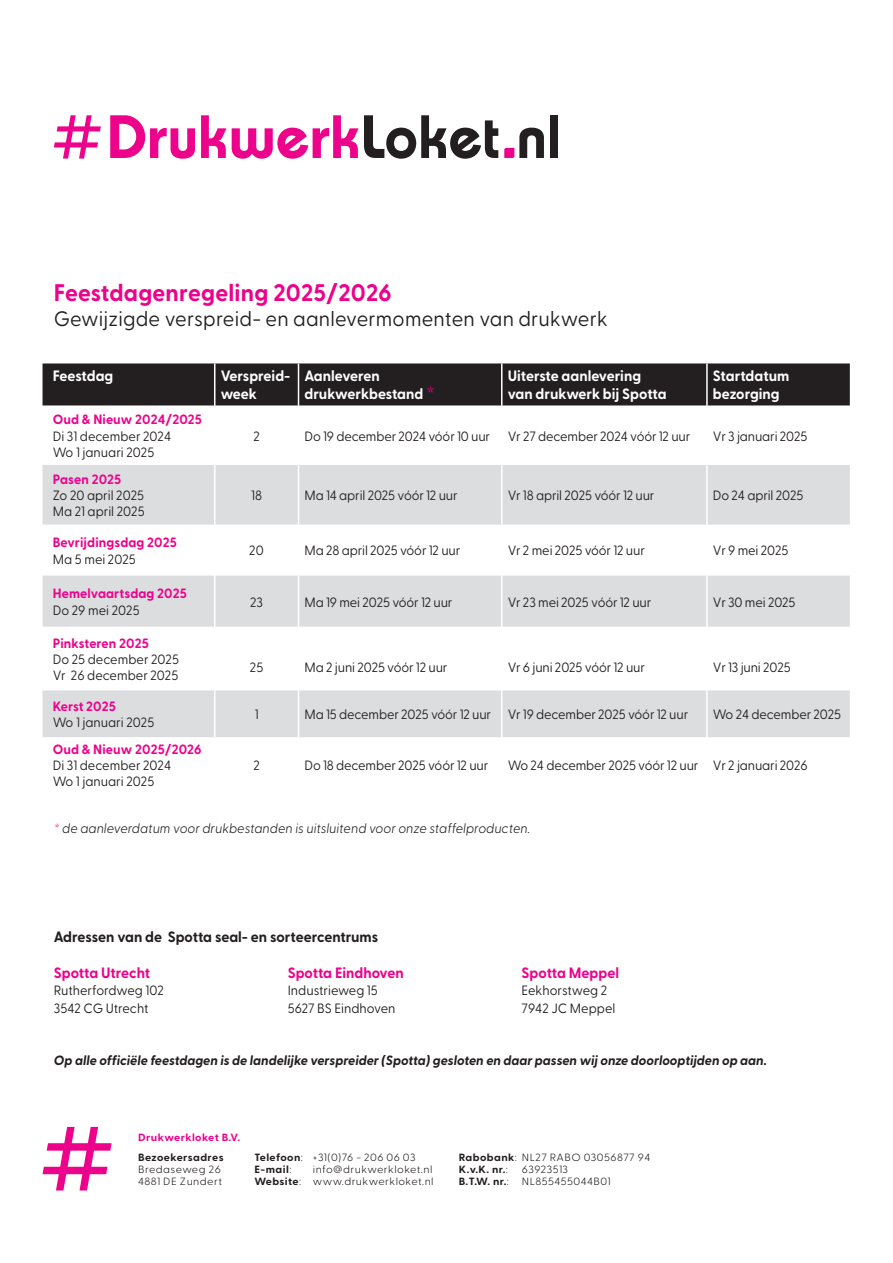
<style>
.page{position:relative;width:893px;height:1263px;background:#fff}
.page>*{position:absolute;margin:0;border:0;box-sizing:border-box;transform-origin:0 0}
.t1{font:700 24px "Greycliff CF";letter-spacing:.01em;color:#ed028c;scale:.96 1}
.t2{font:21px "Greycliff CF";letter-spacing:.01em;color:#231f20;scale:.96 1}
.t3{font:700 15px/18px "Greycliff CF";color:#fff;scale:.96 1}
.t4{font:700 15px "Greycliff CF";color:#231f20;scale:.96 1}
.t5{font:700 15px "Greycliff CF";color:#ed028c;scale:.96 1}
.t6{font:13.5px/16.2px "Greycliff CF";letter-spacing:-.01em;color:#231f20;scale:.96 1}
.t7{font:italic 700 13.5px "Greycliff CF";color:#231f20;scale:.96 1}
.t8{font:700 13.5px "Greycliff CF";letter-spacing:.01em;color:#ed028c;scale:.96 1}
.t9{font:italic 300 13.5px "Greycliff CF";color:#231f20;scale:.96 1}
.t10{font:300 10.5px/12px "Greycliff CF";letter-spacing:.04em;color:#231f20;scale:1.05 1}
.t11{font:700 10.5px "Greycliff CF";letter-spacing:.04em;color:#ed028c;scale:1.05 1}
.t12{font:700 10.5px "Greycliff CF";letter-spacing:.035em;color:#231f20;scale:1.05 1}
.s1{font-weight:800;font-size:18px;color:#ed028c}
.s2{color:#ed028c}
.s3{font-weight:700}
</style>
<div class="page">
<div style="left:43px;top:363px;width:807px;height:42px;background:#231f20"></div>
<svg style="left:43px;top:465px;width:807px;height:272px;fill:#dcdddf"></svg>
<hr style="left:214px;top:363px;width:1px;height:42px;background:#fff">
<hr style="left:298px;top:363px;width:1px;height:42px;background:#fff">
<hr style="left:214px;top:465px;width:1px;height:59px;background:#fff">
<hr style="left:298px;top:465px;width:1px;height:59px;background:#fff">
<hr style="left:214px;top:524px;width:1px;height:52px;background:#fff">
<hr style="left:298px;top:524px;width:1px;height:52px;background:#fff">
<hr style="left:214px;top:576px;width:1px;height:51px;background:#fff">
<hr style="left:298px;top:576px;width:1px;height:51px;background:#fff">
<hr style="left:214px;top:627px;width:1px;height:63px;background:#fff">
<hr style="left:298px;top:627px;width:1px;height:63px;background:#fff">
<hr style="left:214px;top:690px;width:1px;height:47px;background:#fff">
<hr style="left:298px;top:690px;width:1px;height:47px;background:#fff">
<hr style="left:501px;top:363px;width:1px;height:42px;background:#fff">
<hr style="left:501px;top:465px;width:1px;height:59px;background:#fff">
<hr style="left:501px;top:524px;width:1px;height:52px;background:#fff">
<hr style="left:501px;top:576px;width:1px;height:51px;background:#fff">
<hr style="left:501px;top:627px;width:1px;height:63px;background:#fff">
<hr style="left:501px;top:690px;width:1px;height:47px;background:#fff">
<hr style="left:706px;top:363px;width:2px;height:42px;background:#fff">
<hr style="left:706px;top:465px;width:2px;height:59px;background:#fff">
<hr style="left:706px;top:524px;width:2px;height:52px;background:#fff">
<hr style="left:706px;top:576px;width:2px;height:51px;background:#fff">
<hr style="left:706px;top:627px;width:2px;height:63px;background:#fff">
<hr style="left:706px;top:690px;width:2px;height:47px;background:#fff">
<svg style="left:364px;top:115px;width:134px;height:44px"></svg>
<div style="left:550px;top:115px;width:8px;height:43px;background:#231f20"></div>
<svg style="left:504px;top:128px;width:40px;height:30px"></svg>
<svg style="left:110px;top:115px;width:85px;height:44px"></svg>
<svg style="left:201px;top:115px;width:25px;height:43px"></svg>
<svg style="left:232px;top:115px;width:126px;height:44px"></svg>
<svg style="left:54px;top:115px;width:47px;height:44px"></svg>
<svg style="left:43px;top:1127px;width:69px;height:63px"></svg>
<h1 class="t1" style="left:54px;top:274px;width:353px">Feestdagenregeling 2025/2026</h1>
<h2 class="t2" style="left:54px;top:303px;width:578px">Gewijzigde verspreid- en aanlevermomenten van drukwerk</h2>
<p class="t3" style="left:53px;top:366px;width:65px">Feestdag</p>
<p class="t3" style="left:221px;top:366px;width:74px">Verspreid&shy;week</p>
<p class="t3" style="left:304px;top:366px;width:137px">Aanleveren drukwerkbestand <span class="s1">*</span></p>
<p class="t3" style="left:508px;top:366px;width:167px">Uiterste aanlevering van drukwerk bij Spotta</p>
<p class="t3" style="left:713px;top:366px;width:81px">Startdatum bezorging</p>
<p class="t8" style="left:53px;top:409px;width:157px">Oud &amp; Nieuw 2024/2025</p>
<p class="t6" style="left:53px;top:427px;width:125px">Di 31 december 2024<br>Wo 1 januari 2025</p>
<p class="t6" style="left:253px;top:427px;width:8px">2</p>
<p class="t6" style="left:304px;top:427px;width:195px">Do 19 december 2024 vóór 10 uur</p>
<p class="t6" style="left:508px;top:427px;width:192px">Vr 27 december 2024 vóór 12 uur</p>
<p class="t6" style="left:713px;top:427px;width:100px">Vr 3 januari 2025</p>
<p class="t8" style="left:53px;top:469px;width:73px">Pasen 2025</p>
<p class="t6" style="left:53px;top:486px;width:97px">Zo 20 april 2025<br>Ma 21 april 2025</p>
<p class="t6" style="left:251px;top:486px;width:13px">18</p>
<p class="t6" style="left:304px;top:486px;width:161px">Ma 14 april 2025 vóór 12 uur</p>
<p class="t6" style="left:508px;top:486px;width:154px">Vr 18 april 2025 vóór 12 uur</p>
<p class="t6" style="left:713px;top:486px;width:96px">Do 24 april 2025</p>
<p class="t8" style="left:53px;top:532px;width:131px">Bevrijdingsdag 2025</p>
<p class="t6" style="left:53px;top:550px;width:88px">Ma 5 mei 2025</p>
<p class="t6" style="left:249px;top:542px;width:17px">20</p>
<p class="t6" style="left:304px;top:542px;width:164px">Ma 28 april 2025 vóór 12 uur</p>
<p class="t6" style="left:508px;top:542px;width:144px">Vr 2 mei 2025 vóór 12 uur</p>
<p class="t6" style="left:713px;top:542px;width:80px">Vr 9 mei 2025</p>
<p class="t8" style="left:53px;top:583px;width:141px">Hemelvaartsdag 2025</p>
<p class="t6" style="left:53px;top:601px;width:92px">Do 29 mei 2025</p>
<p class="t6" style="left:250px;top:593px;width:15px">23</p>
<p class="t6" style="left:304px;top:593px;width:156px">Ma 19 mei 2025 vóór 12 uur</p>
<p class="t6" style="left:508px;top:593px;width:151px">Vr 23 mei 2025 vóór 12 uur</p>
<p class="t6" style="left:713px;top:593px;width:88px">Vr 30 mei 2025</p>
<p class="t8" style="left:53px;top:633px;width:102px">Pinksteren 2025</p>
<p class="t6" style="left:53px;top:650px;width:133px">Do 25 december 2025<br>Vr 26 december 2025</p>
<p class="t6" style="left:250px;top:658px;width:16px">25</p>
<p class="t6" style="left:304px;top:658px;width:150px">Ma 2 juni 2025 vóór 12 uur</p>
<p class="t6" style="left:508px;top:658px;width:144px">Vr 6 juni 2025 vóór 12 uur</p>
<p class="t6" style="left:713px;top:658px;width:83px">Vr 13 juni 2025</p>
<p class="t8" style="left:53px;top:696px;width:67px">Kerst 2025</p>
<p class="t6" style="left:53px;top:713px;width:107px">Wo 1 januari 2025</p>
<p class="t6" style="left:255px;top:705px;width:6px">1</p>
<p class="t6" style="left:304px;top:705px;width:401px">Ma 15 december 2025 vóór 12 uur Vr 19 december 2025 vóór 12 uur</p>
<p class="t6" style="left:713px;top:705px;width:135px">Wo 24 december 2025</p>
<p class="t8" style="left:53px;top:739px;width:157px">Oud &amp; Nieuw 2025/2026</p>
<p class="t6" style="left:53px;top:756px;width:125px">Di 31 december 2024<br>Wo 1 januari 2025</p>
<p class="t6" style="left:253px;top:756px;width:8px">2</p>
<p class="t6" style="left:304px;top:756px;width:193px">Do 18 december 2025 vóór 12 uur</p>
<p class="t6" style="left:508px;top:756px;width:314px">Wo 24 december 2025 vóór 12 uur Vr 2 januari 2026</p>
<p class="t9" style="left:54px;top:818px;width:498px"><span class="s2">*</span> de aanleverdatum voor drukbestanden is uitsluitend voor onze staffelproducten.</p>
<p class="t4" style="left:54px;top:926px;width:340px">Adressen van de Spotta seal- en sorteercentrums</p>
<p class="t5" style="left:54px;top:962px;width:102px">Spotta Utrecht</p>
<p class="t5" style="left:288px;top:962px;width:122px">Spotta Eindhoven</p>
<p class="t5" style="left:522px;top:962px;width:103px">Spotta Meppel</p>
<p class="t6" style="left:54px;top:981px;width:116px">Rutherfordweg 102</p>
<p class="t6" style="left:288px;top:981px;width:95px">Industrieweg 15</p>
<p class="t6" style="left:522px;top:981px;width:91px">Eekhorstweg 2</p>
<p class="t6" style="left:54px;top:999px;width:100px">3542 CG Utrecht</p>
<p class="t6" style="left:288px;top:999px;width:114px">5627 BS Eindhoven</p>
<p class="t6" style="left:522px;top:999px;width:99px">7942 JC Meppel</p>
<p class="t7" style="left:54px;top:1050px;width:744px">Op alle officiële feestdagen is de landelijke verspreider (Spotta) gesloten en daar passen wij onze doorlooptijden op aan.</p>
<p class="t11" style="left:138px;top:1130px;width:99px">Drukwerkloket B.V.</p>
<p class="t12" style="left:138px;top:1149px;width:83px">Bezoekersadres</p>
<p class="t10" style="left:138px;top:1162px;width:82px">Bredaseweg 26<br>4881 DE Zundert</p>
<p class="t10" style="left:254px;top:1150px;width:155px"><span class="s3">Telefoon</span>: +31(0)76 - 206 06 03<br><span class="s3">E-mail</span>:</p>
<p class="t10" style="left:254px;top:1162px;width:172px;text-align:right">info@drukwerkloket.nl<br><span class="s3">Website</span>: www.drukwerkloket.nl</p>
<p class="t10" style="left:459px;top:1150px;width:184px"><span class="s3">Rabobank</span>: NL27 RABO 03056877 94<br><span class="s3">K.v.K. nr.</span>:</p>
<p class="t10" style="left:459px;top:1162px;width:146px;text-indent:63px">63923513<br><span class="s3">B.T.W. nr.</span>: NL855455044B01</p>
</div>
